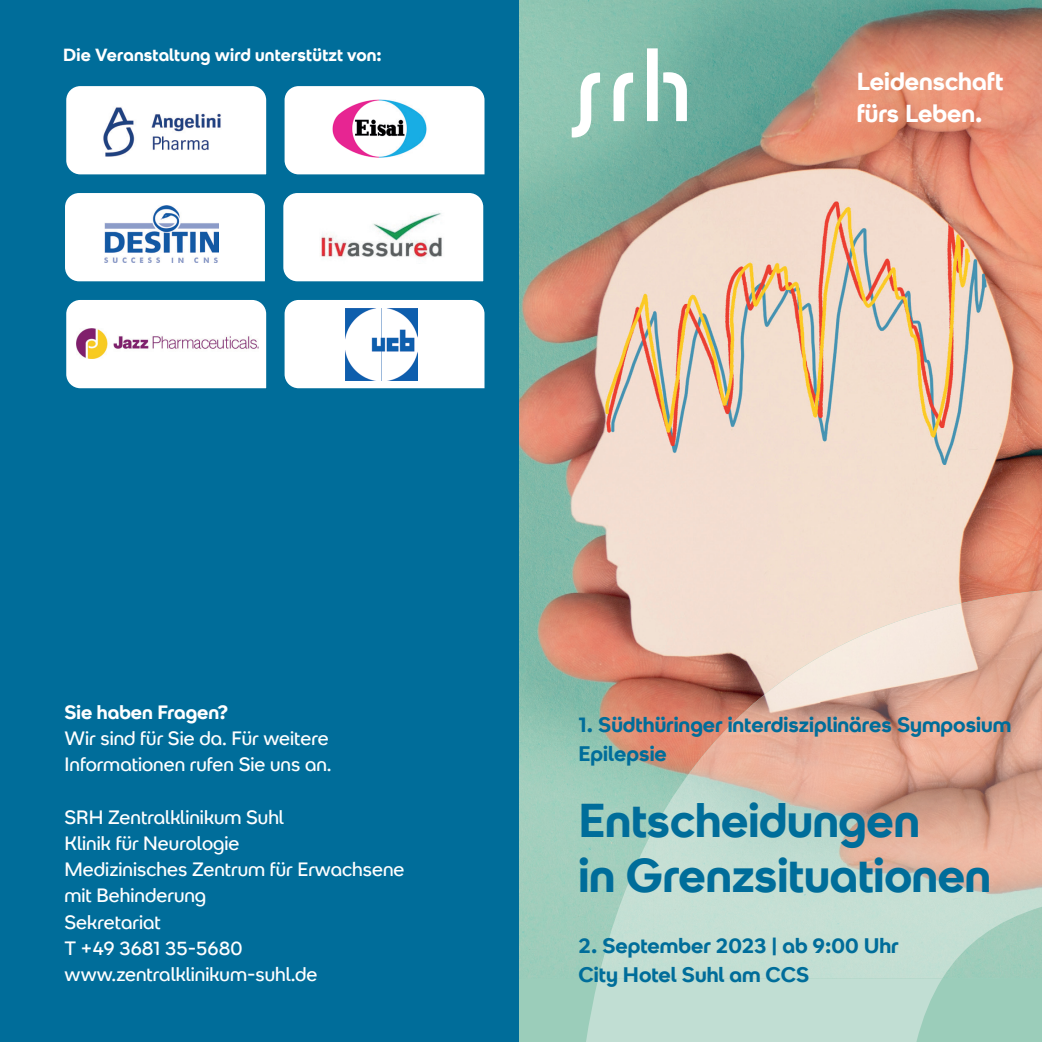
<style>
.page{position:relative;width:1042px;height:1042px;background:#fff}
.page>*{position:absolute;margin:0;border:0;box-sizing:border-box;transform-origin:0 0}
.t1{font:700 47.25px/54.2px "SRH Headline";letter-spacing:-.005em;color:#006d9a}
.t2{font:700 24.5px/31.5px "SRH Headline";color:#fff}
.t3{font:700 21px/29.8px "SRH Headline";color:#006d9a}
.t4{font:19.25px/26.2px "SRH Headline";color:#fff}
.t5{font:700 19.25px "SRH Headline";color:#fff}
.t6{font:700 17.5px "SRH Headline";letter-spacing:.01em;color:#fff}
</style>
<div class="page">
<img style="left:518px;top:0;width:524px;height:978px">
<div style="left:0;top:0;width:518px;height:1042px;background:#006d9a"></div>
<svg style="left:586px;top:978px;width:356px;height:64px;background:#bedcd1"></svg>
<img style="left:819px;top:590px;width:223px;height:388px">
<img style="left:709px;top:656px;width:111px;height:322px">
<img style="left:653px;top:748px;width:56px;height:230px">
<img style="left:598px;top:829px;width:56px;height:149px">
<div style="left:66px;top:86px;width:201px;height:89px;background:#fff"></div>
<div style="left:284px;top:86px;width:201px;height:89px;background:#fff"></div>
<div style="left:65px;top:193px;width:200px;height:89px;background:#fff"></div>
<div style="left:283px;top:193px;width:201px;height:89px;background:#fff"></div>
<div style="left:66px;top:300px;width:201px;height:89px;background:#fff"></div>
<div style="left:284px;top:300px;width:201px;height:89px;background:#fff"></div>
<img style="left:103px;top:107px;width:118px;height:49px">
<img style="left:306px;top:211px;width:158px;height:53px">
<img style="left:76px;top:328px;width:182px;height:31px">
<img style="left:345px;top:308px;width:73px;height:73px">
<img style="left:330px;top:99px;width:98px;height:59px">
<img style="left:104px;top:206px;width:115px;height:57px">
<svg style="left:572px;top:48px;width:115px;height:90px"></svg>
<p class="t6" style="left:63px;top:45px;width:320px">Die Veranstaltung wird unterstützt von:</p>
<p class="t2" style="left:857px;top:66px;width:148px">Leidenschaft fürs Leben.</p>
<p class="t5" style="left:64px;top:700px;width:165px">Sie haben Fragen?</p>
<p class="t4" style="left:64px;top:725px;width:269px">Wir sind für Sie da. Für weitere<br>Informationen rufen Sie uns an.</p>
<p class="t4" style="left:64px;top:804px;width:342px">SRH Zentralklinikum Suhl<br>Klinik für Neurologie<br>Medizinisches Zentrum für Erwachsene mit Behinderung<br>Sekretariat<br>T +49 3681 35-5680 www.zentralklinikum-suhl.de</p>
<p class="t3" style="left:578px;top:709px;width:434px">1. Südthüringer interdisziplinäres Symposium<br>Epilepsie</p>
<h1 class="t1" style="left:578px;top:794px;width:414px">Entscheidungen<br>in Grenzsituationen</h1>
<p class="t3" style="left:578px;top:930px;width:322px">2. September 2023 | ab 9:00 Uhr<br>City Hotel Suhl am CCS</p>
</div>
